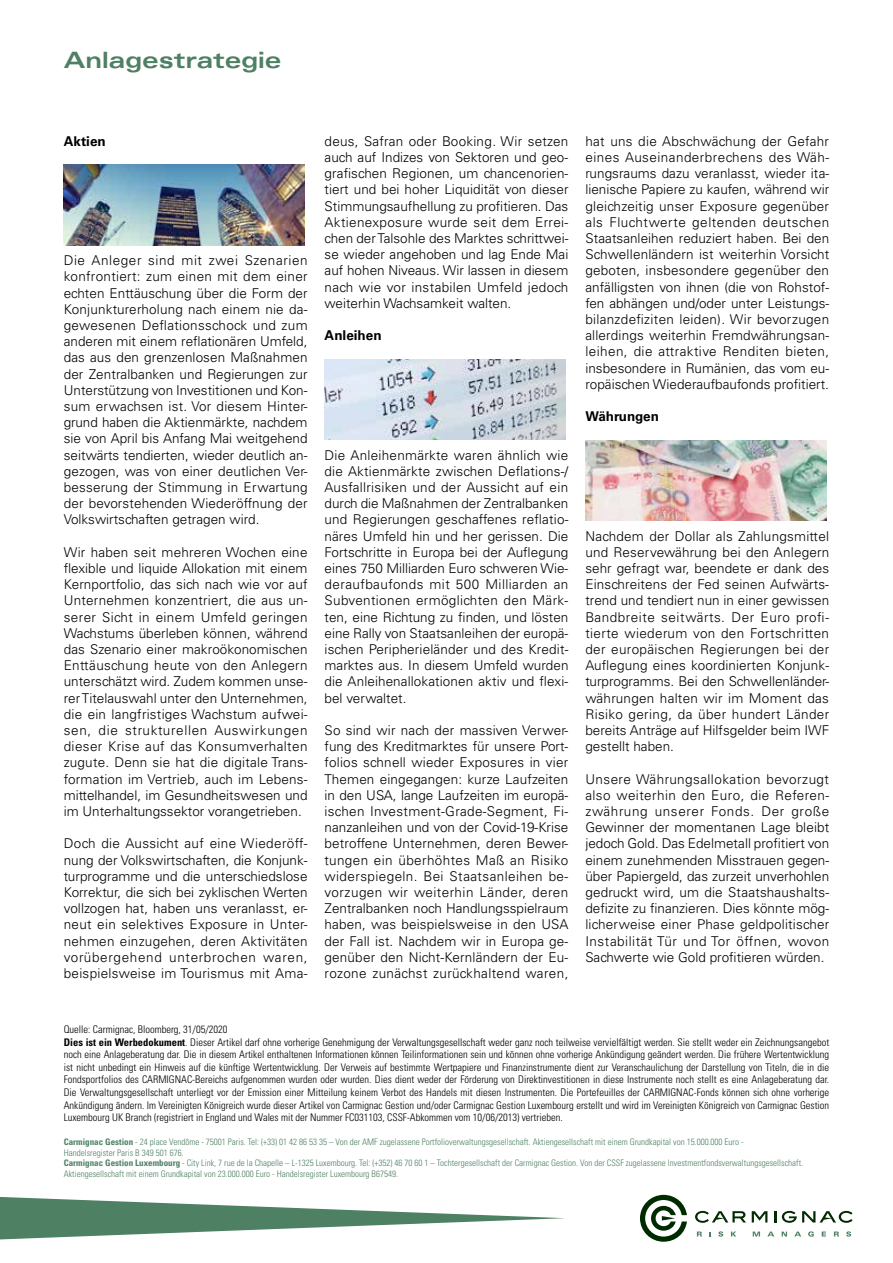
<style>
.page{position:relative;width:893px;height:1263px;background:#fff}
.page>*{position:absolute;margin:0;border:0;box-sizing:border-box;transform-origin:0 0}
.t1{font:700 expanded 22.5px "Univers LT Std";color:#4e8063}
.t2{font:300 13.5px/16.2px "Univers LT Std";color:#000;text-align:justify}
.t3{font:700 13.5px "Univers LT Std";color:#000}
.t4{font:300 condensed 10.5px/12.6px "Univers LT Std";color:#000}
.t5{font:300 condensed 9px/10.8px "Univers LT Std";color:#4e8063}
.s1{font-weight:700}
</style>
<div class="page">
<svg style="left:0;top:1197px;width:565px;height:42px"></svg>
<svg style="left:697px;top:1231px;width:5px;height:5px"></svg>
<svg style="left:718px;top:1231px;width:5px;height:5px"></svg>
<svg style="left:731px;top:1231px;width:5px;height:5px"></svg>
<svg style="left:753px;top:1231px;width:7px;height:5px"></svg>
<svg style="left:767px;top:1231px;width:7px;height:5px"></svg>
<svg style="left:782px;top:1231px;width:5px;height:5px"></svg>
<svg style="left:794px;top:1231px;width:7px;height:5px"></svg>
<svg style="left:808px;top:1231px;width:6px;height:5px"></svg>
<svg style="left:822px;top:1231px;width:4px;height:5px"></svg>
<svg style="left:834px;top:1231px;width:5px;height:5px"></svg>
<svg style="left:846px;top:1231px;width:5px;height:5px"></svg>
<svg style="left:640px;top:1195px;width:47px;height:47px"></svg>
<svg style="left:752px;top:1211px;width:15px;height:11px"></svg>
<svg style="left:774px;top:1211px;width:2px;height:11px"></svg>
<svg style="left:695px;top:1211px;width:51px;height:12px"></svg>
<svg style="left:782px;top:1211px;width:71px;height:12px"></svg>
<img style="left:64px;top:165px;width:241px;height:81px">
<img style="left:325px;top:359px;width:241px;height:81px">
<img style="left:585px;top:440px;width:241px;height:81px">
<h1 class="t1" style="left:64px;top:48px;width:219px">Anlagestrategie</h1>
<p class="t3" style="left:64px;top:133px;width:44px">Aktien</p>
<p class="t2" style="left:64px;top:252px;width:245px">Die Anleger sind mit zwei Szenarien konfrontiert: zum einen mit dem einer echten Enttäuschung über die Form der Konjunkturerholung nach einem nie da&shy;gewesenen Deflationsschock und zum anderen mit einem reflationären Umfeld, das aus den grenzenlosen Maßnahmen der Zentralbanken und Regierungen zur Unterstützung von Investitionen und Kon&shy;sum erwachsen ist. Vor diesem Hinter&shy;grund haben die Aktienmärkte, nachdem sie von April bis Anfang Mai weitgehend seitwärts tendierten, wieder deutlich an&shy;gezogen, was von einer deutlichen Ver&shy;besserung der Stimmung in Erwartung der bevorstehenden Wiederöffnung der Volkswirtschaften getragen wird.</p>
<p class="t2" style="left:64px;top:544px;width:245px">Wir haben seit mehreren Wochen eine flexible und liquide Allokation mit einem Kernportfolio, das sich nach wie vor auf Unternehmen konzentriert, die aus un&shy;serer Sicht in einem Umfeld geringen Wachstums überleben können, während das Szenario einer makroökonomischen Enttäuschung heute von den Anlegern unterschätzt wird. Zudem kommen unse&shy;rer Titelauswahl unter den Unternehmen, die ein langfristiges Wachstum aufwei&shy;sen, die strukturellen Auswirkungen dieser Krise auf das Konsumverhalten zugute. Denn sie hat die digitale Trans&shy;formation im Vertrieb, auch im Lebens&shy;mittelhandel, im Gesundheitswesen und im Unterhaltungssektor vorangetrieben.</p>
<p class="t2" style="left:64px;top:835px;width:245px">Doch die Aussicht auf eine Wiederöff&shy;nung der Volkswirtschaften, die Konjunk&shy;turprogramme und die unterschiedslose Korrektur, die sich bei zyklischen Werten vollzogen hat, haben uns veranlasst, er&shy;neut ein selektives Exposure in Unter&shy;nehmen einzugehen, deren Aktivitäten vorübergehend unterbrochen waren, beispielsweise im Tourismus mit Ama-</p>
<p class="t2" style="left:325px;top:133px;width:245px">deus, Safran oder Booking. Wir setzen auch auf Indizes von Sektoren und geo&shy;grafischen Regionen, um chancenorien&shy;tiert und bei hoher Liquidität von dieser Stimmungsaufhellung zu profitieren. Das Aktienexposure wurde seit dem Errei&shy;chen der Talsohle des Marktes schrittwei&shy;se wieder angehoben und lag Ende Mai auf hohen Niveaus. Wir lassen in diesem nach wie vor instabilen Umfeld jedoch weiterhin Wachsamkeit walten.</p>
<p class="t3" style="left:325px;top:328px;width:59px">Anleihen</p>
<p class="t2" style="left:325px;top:447px;width:245px">Die Anleihenmärkte waren ähnlich wie die Aktienmärkte zwischen Deflations-/ Ausfallrisiken und der Aussicht auf ein durch die Maßnahmen der Zentralbanken und Regierungen geschaffenes reflatio&shy;näres Umfeld hin und her gerissen. Die Fortschritte in Europa bei der Auflegung eines 750 Milliarden Euro schweren Wie&shy;deraufbaufonds mit 500 Milliarden an Subventionen ermöglichten den Märk&shy;ten, eine Richtung zu finden, und lösten eine Rally von Staatsanleihen der europä&shy;ischen Peripherieländer und des Kredit&shy;marktes aus. In diesem Umfeld wurden die Anleihenallokationen aktiv und flexi&shy;bel verwaltet.</p>
<p class="t2" style="left:325px;top:722px;width:245px">So sind wir nach der massiven Verwer&shy;fung des Kreditmarktes für unsere Port&shy;folios schnell wieder Exposures in vier Themen eingegangen: kurze Laufzeiten in den USA, lange Laufzeiten im europä&shy;ischen Investment-Grade-Segment, Fi&shy;nanzanleihen und von der Covid-19-Krise betroffene Unternehmen, deren Bewer&shy;tungen ein überhöhtes Maß an Risiko widerspiegeln. Bei Staatsanleihen be&shy;vorzugen wir weiterhin Länder, deren Zentralbanken noch Handlungsspielraum haben, was beispielsweise in den USA der Fall ist. Nachdem wir in Europa ge&shy;genüber den Nicht-Kernländern der Eu&shy;rozone zunächst zurückhaltend waren,</p>
<p class="t2" style="left:585px;top:133px;width:245px">hat uns die Abschwächung der Gefahr eines Auseinanderbrechens des Wäh&shy;rungsraums dazu veranlasst, wieder ita&shy;lienische Papiere zu kaufen, während wir gleichzeitig unser Exposure gegenüber als Fluchtwerte geltenden deutschen Staatsanleihen reduziert haben. Bei den Schwellenländern ist weiterhin Vorsicht geboten, insbesondere gegenüber den anfälligsten von ihnen (die von Rohstof&shy;fen abhängen und/oder unter Leistungs&shy;bilanzdefiziten leiden). Wir bevorzugen allerdings weiterhin Fremdwährungsan&shy;leihen, die attraktive Renditen bieten, insbesondere in Rumänien, das vom eu&shy;ropäischen Wiederaufbaufonds profitiert.</p>
<p class="t3" style="left:585px;top:409px;width:75px">Währungen</p>
<p class="t2" style="left:585px;top:528px;width:245px">Nachdem der Dollar als Zahlungsmittel und Reservewährung bei den Anlegern sehr gefragt war, beendete er dank des Einschreitens der Fed seinen Aufwärts&shy;trend und tendiert nun in einer gewissen Bandbreite seitwärts. Der Euro profi&shy;tierte wiederum von den Fortschritten der europäischen Regierungen bei der Auflegung eines koordinierten Konjunk&shy;turprogramms. Bei den Schwellenländer&shy;währungen halten wir im Moment das Risiko gering, da über hundert Länder bereits Anträge auf Hilfsgelder beim IWF gestellt haben.</p>
<p class="t2" style="left:585px;top:771px;width:245px">Unsere Währungsallokation bevorzugt also weiterhin den Euro, die Referen&shy;zwährung unserer Fonds. Der große Gewinner der momentanen Lage bleibt jedoch Gold. Das Edelmetall profitiert von einem zunehmenden Misstrauen gegen&shy;über Papiergeld, das zurzeit unverhohlen gedruckt wird, um die Staatshaushalts&shy;defizite zu finanzieren. Dies könnte mög&shy;licherweise einer Phase geldpolitischer Instabilität Tür und Tor öffnen, wovon Sachwerte wie Gold profitieren würden.</p>
<p class="t4" style="left:64px;top:1023px;width:767px">Quelle: Carmignac, Bloomberg, 31/05/2020<br><span class="s1">Dies ist ein Werbedokument</span>. Dieser Artikel darf ohne vorherige Genehmigung der Verwaltungsgesellschaft weder ganz noch teilweise vervielfältigt werden. Sie stellt weder ein Zeichnungsangebot noch eine Anlageberatung dar. Die in diesem Artikel enthaltenen Informationen können Teilinformationen sein und können ohne vorherige Ankündigung geändert werden. Die frühere Wertentwicklung ist nicht unbedingt ein Hinweis auf die künftige Wertentwicklung. Der Verweis auf bestimmte Wertpapiere und Finanzinstrumente dient zur Veranschaulichung der Darstellung von Titeln, die in die Fondsportfolios des CARMIGNAC-Bereichs aufgenommen wurden oder wurden. Dies dient weder der Förderung von Direktinvestitionen in diese Instrumente noch stellt es eine Anlageberatung dar.<br>Die Verwaltungsgesellschaft unterliegt vor der Emission einer Mitteilung keinem Verbot des Handels mit diesen Instrumenten. Die Portefeuilles der CARMIGNAC-Fonds können sich ohne vorherige Ankündigung ändern. Im Vereinigten Königreich wurde dieser Artikel von Carmignac Gestion und/oder Carmignac Gestion Luxembourg erstellt und wird im Vereinigten Königreich von Carmignac Gestion Luxembourg UK Branch (registriert in England und Wales mit der Nummer FC031103, CSSF-Abkommen vom 10/06/2013) vertrieben.</p>
<p class="t5" style="left:64px;top:1136px;width:741px"><span class="s1">Carmignac Gestion</span> - 24 place Vendôme - 75001 Paris. Tel: (+33) 01 42 86 53 35 – Von der AMF zugelassene Portfolioverwaltungsgesellschaft. Aktiengesellschaft mit einem Grundkapital von 15.000.000 Euro -<br>Handelsregister Paris B 349 501 676.<br><span class="s1">Carmignac Gestion Luxembourg</span> - City Link, 7 rue de la Chapelle – L-1325 Luxembourg. Tel: (+352) 46 70 60 1 – Tochtergesellschaft der Carmignac Gestion. Von der CSSF zugelassene Investmentfondsverwaltungsgesellschaft.<br>Aktiengesellschaft mit einem Grundkapital von 23.000.000 Euro - Handelsregister Luxembourg B67549.</p>
</div>
